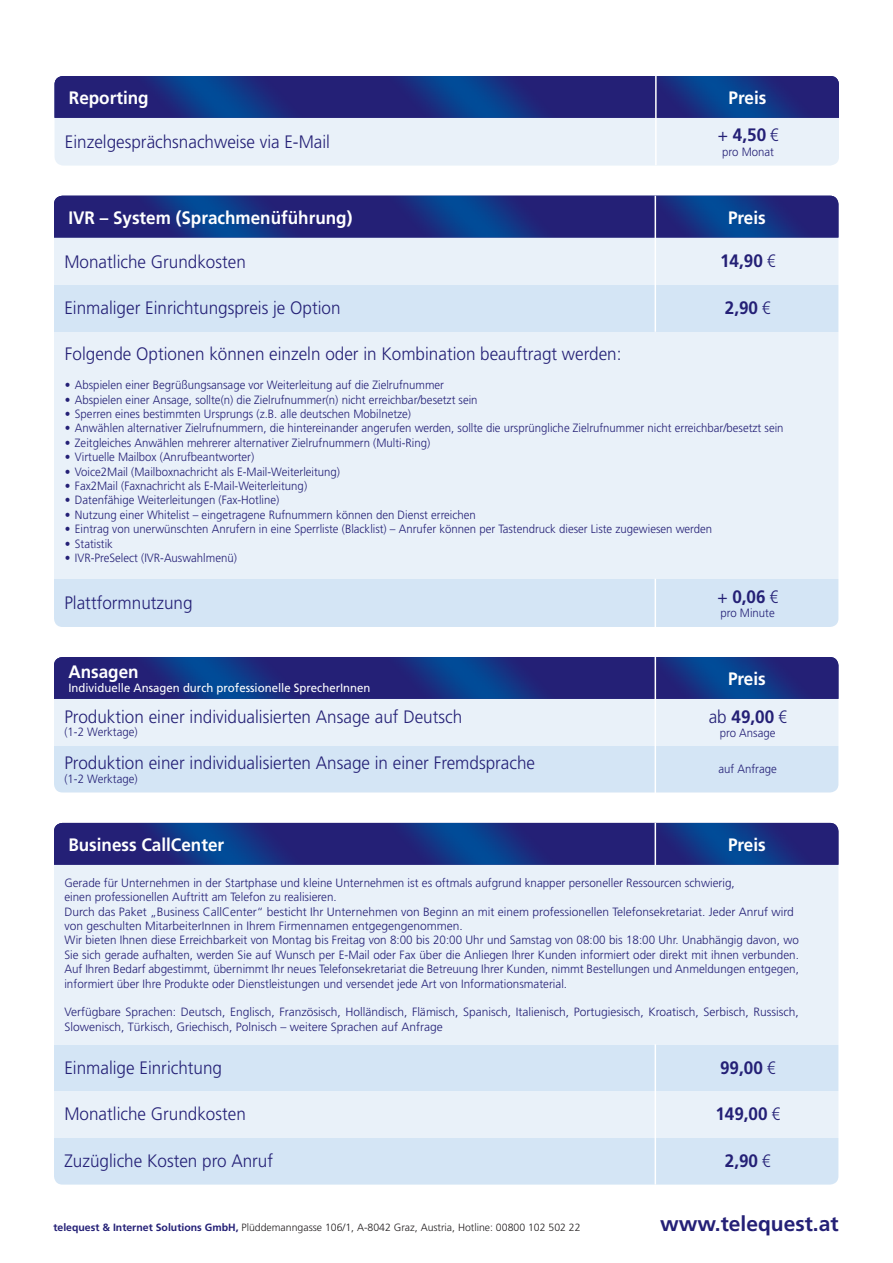
<style>
.page{position:relative;width:893px;height:1263px;background:#fff}
.page>*{position:absolute;margin:0;border:0;box-sizing:border-box;transform-origin:0 0}
.t1{font:700 21px "Frutiger";color:#242076}
.t2{font:300 18px "Frutiger";color:#242076;scale:.95 1}
.t3{font:700 18px "Frutiger";color:#fff;scale:.95 1}
.t4{font:700 18px "Frutiger";color:#242076;scale:.95 1}
.t5{font:300 12px/14.4px "Frutiger";color:#242076;text-align:justify}
.t6{font:300 12px "Frutiger";color:#242076;scale:.95 1}
.t7{font:12px "Frutiger";color:#fff;scale:.95 1}
.t8{font:300 10.5px "Frutiger";color:#231f20}
.s1{font-weight:300}
.s2{font-family:"Frutiger LT Pro";font-weight:300;font-stretch:condensed}
.s3{font-weight:700;color:#242076}
</style>
<div class="page">
<div style="left:55px;top:119px;width:784px;height:46px;background:#e9f1f9"></div>
<img style="left:55px;top:76px;width:784px;height:42px">
<hr style="left:655px;top:69px;width:2px;height:96px;background:#fff">
<div style="left:54px;top:196px;width:784px;height:431px;background:#d4e5f5;border-radius:9px"></div>
<div style="left:54px;top:238px;width:784px;height:47px;background:#e9f1f9"></div>
<div style="left:54px;top:332px;width:784px;height:247px;background:#e9f1f9"></div>
<img style="left:54px;top:196px;width:784px;height:41px">
<hr style="left:655px;top:196px;width:1px;height:136px;background:#fff">
<hr style="left:655px;top:579px;width:1px;height:48px;background:#fff">
<div style="left:54px;top:657px;width:784px;height:135px;background:#d4e5f5;border-radius:9px"></div>
<div style="left:54px;top:699px;width:784px;height:47px;background:#e9f1f9"></div>
<img style="left:54px;top:657px;width:784px;height:42px">
<hr style="left:655px;top:657px;width:1px;height:136px;background:#fff">
<div style="left:54px;top:853px;width:784px;height:331px;background:#d4e5f5;border-radius:9px"></div>
<div style="left:54px;top:1091px;width:784px;height:47px;background:#e9f1f9"></div>
<div style="left:54px;top:823px;width:784px;height:221px;background:#e9f1f9"></div>
<img style="left:54px;top:823px;width:784px;height:42px">
<hr style="left:655px;top:823px;width:1px;height:42px;background:#fff">
<hr style="left:655px;top:1044px;width:1px;height:140px;background:#fff">
<p class="t3" style="left:69px;top:87px;width:86px">Reporting</p>
<p class="t3" style="left:729px;top:87px;width:41px">Preis</p>
<p class="t2" style="left:65px;top:131px;width:280px">Einzelgesprächsnachweise via E-Mail</p>
<p class="t4" style="left:718px;top:125px;width:65px"><span class="s1">+</span> 4,50 <span class="s2">€</span></p>
<p class="t6" style="left:722px;top:145px;width:56px">pro Monat</p>
<p class="t3" style="left:68px;top:207px;width:301px">IVR – System (Sprachmenüführung)</p>
<p class="t3" style="left:728px;top:207px;width:41px">Preis</p>
<p class="t2" style="left:64px;top:251px;width:193px">Monatliche Grundkosten</p>
<p class="t2" style="left:64px;top:298px;width:292px">Einmaliger Einrichtungspreis je Option</p>
<p class="t4" style="left:720px;top:251px;width:59px">14,90 <span class="s2">€</span></p>
<p class="t4" style="left:725px;top:297px;width:49px">2,90 <span class="s2">€</span></p>
<p class="t2" style="left:65px;top:344px;width:587px">Folgende Optionen können einzeln oder in Kombination beauftragt werden:</p>
<p class="t6" style="left:65px;top:378px;width:401px">• Abspielen einer Begrüßungsansage vor Weiterleitung auf die Zielrufnummer</p>
<p class="t6" style="left:65px;top:393px;width:436px">• Abspielen einer Ansage, sollte(n) die Zielrufnummer(n) nicht erreichbar/besetzt sein</p>
<p class="t6" style="left:65px;top:407px;width:366px">• Sperren eines bestimmten Ursprungs (z.B. alle deutschen Mobilnetze)</p>
<p class="t6" style="left:65px;top:421px;width:758px">• Anwählen alternativer Zielrufnummern, die hintereinander angerufen werden, sollte die ursprüngliche Zielrufnummer nicht erreichbar/besetzt sein</p>
<p class="t6" style="left:65px;top:436px;width:386px">• Zeitgleiches Anwählen mehrerer alternativer Zielrufnummern (Multi-Ring)</p>
<p class="t6" style="left:65px;top:450px;width:201px">• Virtuelle Mailbox (Anrufbeantworter)</p>
<p class="t6" style="left:65px;top:465px;width:291px">• Voice2Mail (Mailboxnachricht als E-Mail-Weiterleitung)</p>
<p class="t6" style="left:65px;top:479px;width:256px">• Fax2Mail (Faxnachricht als E-Mail-Weiterleitung)</p>
<p class="t6" style="left:65px;top:493px;width:227px">• Datenfähige Weiterleitungen (Fax-Hotline)</p>
<p class="t6" style="left:65px;top:508px;width:434px">• Nutzung einer Whitelist – eingetragene Rufnummern können den Dienst erreichen</p>
<p class="t6" style="left:65px;top:522px;width:683px">• Eintrag von unerwünschten Anrufern in eine Sperrliste (Blacklist) – Anrufer können per Tastendruck dieser Liste zugewiesen werden</p>
<p class="t6" style="left:65px;top:537px;width:52px">• Statistik</p>
<p class="t6" style="left:65px;top:551px;width:182px">• IVR-PreSelect (IVR-Auswahlmenü)</p>
<p class="t2" style="left:64px;top:593px;width:136px">Plattformnutzung</p>
<p class="t4" style="left:717px;top:586px;width:65px"><span class="s1">+</span> 0,06 <span class="s2">€</span></p>
<p class="t6" style="left:720px;top:606px;width:59px">pro Minute</p>
<p class="t3" style="left:68px;top:662px;width:75px">Ansagen</p>
<p class="t7" style="left:68px;top:681px;width:320px">Individuelle Ansagen durch professionelle SprecherInnen</p>
<p class="t2" style="left:64px;top:706px;width:420px">Produktion einer individualisierten Ansage auf Deutsch</p>
<p class="t6" style="left:64px;top:725px;width:79px">(1-2 Werktage)</p>
<p class="t2" style="left:64px;top:753px;width:497px">Produktion einer individualisierten Ansage in einer Fremdsprache</p>
<p class="t6" style="left:64px;top:772px;width:79px">(1-2 Werktage)</p>
<p class="t3" style="left:728px;top:668px;width:41px">Preis</p>
<p class="t4" style="left:709px;top:706px;width:84px"><span class="s1">ab</span> 49,00 <span class="s2">€</span></p>
<p class="t6" style="left:720px;top:726px;width:60px">pro Ansage</p>
<p class="t6" style="left:718px;top:762px;width:63px">auf Anfrage</p>
<p class="t3" style="left:68px;top:834px;width:166px">Business CallCenter</p>
<p class="t3" style="left:728px;top:834px;width:41px">Preis</p>
<p class="t5" style="left:64px;top:875px;width:672px">Gerade für Unternehmen in der Startphase und kleine Unternehmen ist es oftmals aufgrund knapper personeller Ressourcen schwierig,</p>
<p class="t5" style="left:64px;top:890px;width:274px">einen professionellen Auftritt am Telefon zu realisieren.</p>
<p class="t5" style="left:64px;top:904px;width:731px">Durch das Paket „Business CallCenter“ besticht Ihr Unternehmen von Beginn an mit einem professionellen Telefonsekretariat. Jeder Anruf wird</p>
<p class="t5" style="left:64px;top:919px;width:400px">von geschulten MitarbeiterInnen in Ihrem Firmennamen entgegengenommen.</p>
<p class="t5" style="left:64px;top:933px;width:736px">Wir bieten Ihnen diese Erreichbarkeit von Montag bis Freitag von 8:00 bis 20:00 Uhr und Samstag von 08:00 bis 18:00 Uhr. Unabhängig davon, wo Sie sich gerade aufhalten, werden Sie auf Wunsch per E-Mail oder Fax über die Anliegen Ihrer Kunden informiert oder direkt mit ihnen verbunden.<br>Auf Ihren Bedarf abgestimmt, übernimmt Ihr neues Telefonsekretariat die Betreuung Ihrer Kunden, nimmt Bestellungen und Anmeldungen entgegen, informiert über Ihre Produkte oder Dienstleistungen und versendet jede Art von Informationsmaterial.</p>
<p class="t5" style="left:64px;top:1005px;width:736px">Verfügbare Sprachen: Deutsch, Englisch, Französisch, Holländisch, Flämisch, Spanisch, Italienisch, Portugiesisch, Kroatisch, Serbisch, Russisch,<br>Slowenisch, Türkisch, Griechisch, Polnisch – weitere Sprachen auf Anfrage</p>
<p class="t2" style="left:64px;top:1058px;width:168px">Einmalige Einrichtung</p>
<p class="t4" style="left:720px;top:1057px;width:59px">99,00 <span class="s2">€</span></p>
<p class="t2" style="left:64px;top:1104px;width:193px">Monatliche Grundkosten</p>
<p class="t4" style="left:715px;top:1103px;width:70px">149,00 <span class="s2">€</span></p>
<p class="t2" style="left:64px;top:1151px;width:221px">Zuzügliche Kosten pro Anruf</p>
<p class="t4" style="left:725px;top:1150px;width:49px">2,90 <span class="s2">€</span></p>
<p class="t8" style="left:53px;top:1221px;width:529px"><span class="s3">telequest &amp; Internet Solutions GmbH,</span> Plüddemanngasse 106/1, A-8042 Graz, Austria, Hotline: 00800 102 502 22</p>
<p class="t1" style="left:660px;top:1211px;width:180px">www.telequest.at</p>
</div>
